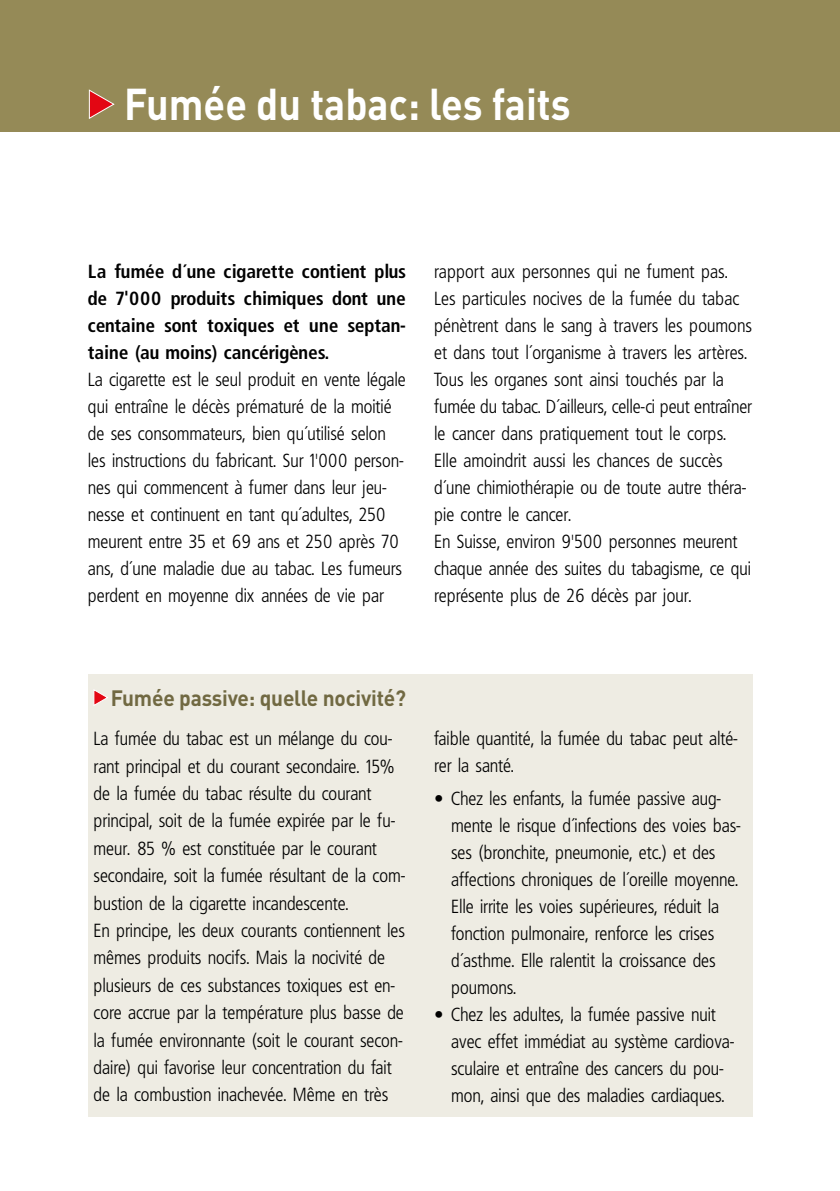
<style>
.page{position:relative;width:840px;height:1191px;background:#fff}
.page>*{position:absolute;margin:0;border:0;box-sizing:border-box;transform-origin:0 0}
.t1{font:700 44px "DIN Pro";color:#fff;scale:.9 1}
.t2{font:700 22px "DIN Pro";letter-spacing:-.01em;color:#716942;scale:.95 1}
.t3{font:300 condensed 19px/27px "Frutiger Pro Frutiger";letter-spacing:-.005em;color:#000}
.t4{font:700 condensed 19px/27px "Frutiger Pro Frutiger";letter-spacing:-.005em;color:#000;text-align:justify}
</style>
<div class="page">
<div style="left:0;top:0;width:839px;height:132px;background:#958a57"></div>
<hr style="left:839px;top:0;width:1px;height:132px;background:#958a57">
<svg style="left:89px;top:89px;width:25px;height:30px"></svg>
<div style="left:88px;top:674px;width:663px;height:442px;background:#eeece3"></div>
<svg style="left:94px;top:689px;width:14px;height:17px"></svg>
<h1 class="t1" style="left:124px;top:74px;width:497px">Fumée du tabac: les faits</h1>
<p class="t4" style="left:88px;top:258px;width:319px">La fumée d’une cigarette contient plus de 7'000 produits chimiques dont une centaine sont toxiques et une septan&shy;taine (au moins) cancérigènes.</p>
<p class="t3" style="left:88px;top:366px;width:319px">La cigarette est le seul produit en vente légale qui entraîne le décès prématuré de la moitié de ses consommateurs, bien qu’utilisé selon les instructions du fabricant. Sur 1'000 person&shy;nes qui commencent à fumer dans leur jeu&shy;nesse et continuent en tant qu’adultes, 250 meurent entre 35 et 69 ans et 250 après 70 ans, d’une maladie due au tabac. Les fumeurs perdent en moyenne dix années de vie par</p>
<p class="t3" style="left:434px;top:258px;width:319px">rapport aux personnes qui ne fument pas.<br>Les particules nocives de la fumée du tabac pénètrent dans le sang à travers les poumons et dans tout l’organisme à travers les artères.<br>Tous les organes sont ainsi touchés par la fumée du tabac. D’ailleurs, celle-ci peut entraîner le cancer dans pratiquement tout le corps.<br>Elle amoindrit aussi les chances de succès d’une chimiothérapie ou de toute autre théra&shy;pie contre le cancer.<br>En Suisse, environ 9'500 personnes meurent chaque année des suites du tabagisme, ce qui représente plus de 26 décès par jour.</p>
<p class="t2" style="left:111px;top:683px;width:312px">Fumée passive: quelle nocivité?</p>
<p class="t3" style="left:94px;top:724px;width:313px">La fumée du tabac est un mélange du cou&shy;rant principal et du courant secondaire. 15% de la fumée du tabac résulte du courant principal, soit de la fumée expirée par le fu&shy;meur. 85 % est constituée par le courant secondaire, soit la fumée résultant de la com&shy;bustion de la cigarette incandescente.<br>En principe, les deux courants contiennent les mêmes produits nocifs. Mais la nocivité de plusieurs de ces substances toxiques est en&shy;core accrue par la température plus basse de la fumée environnante (soit le courant secon&shy;daire) qui favorise leur concentration du fait de la combustion inachevée. Même en très</p>
<p class="t3" style="left:434px;top:725px;width:305px">faible quantité, la fumée du tabac peut alté&shy;rer la santé.</p>
<p class="t3" style="left:451px;top:785px;width:291px;text-indent:-17px">• Chez les enfants, la fumée passive aug&shy;mente le risque d’infections des voies bas&shy;ses (bronchite, pneumonie, etc.) et des affections chroniques de l’oreille moyenne.<br>Elle irrite les voies supérieures, réduit la fonction pulmonaire, renforce les crises d’asthme. Elle ralentit la croissance des poumons.</p>
<p class="t3" style="left:451px;top:1001px;width:285px;text-indent:-17px">• Chez les adultes, la fumée passive nuit avec effet immédiat au système cardiova&shy;sculaire et entraîne des cancers du pou&shy;mon, ainsi que des maladies cardiaques.</p>
</div>
